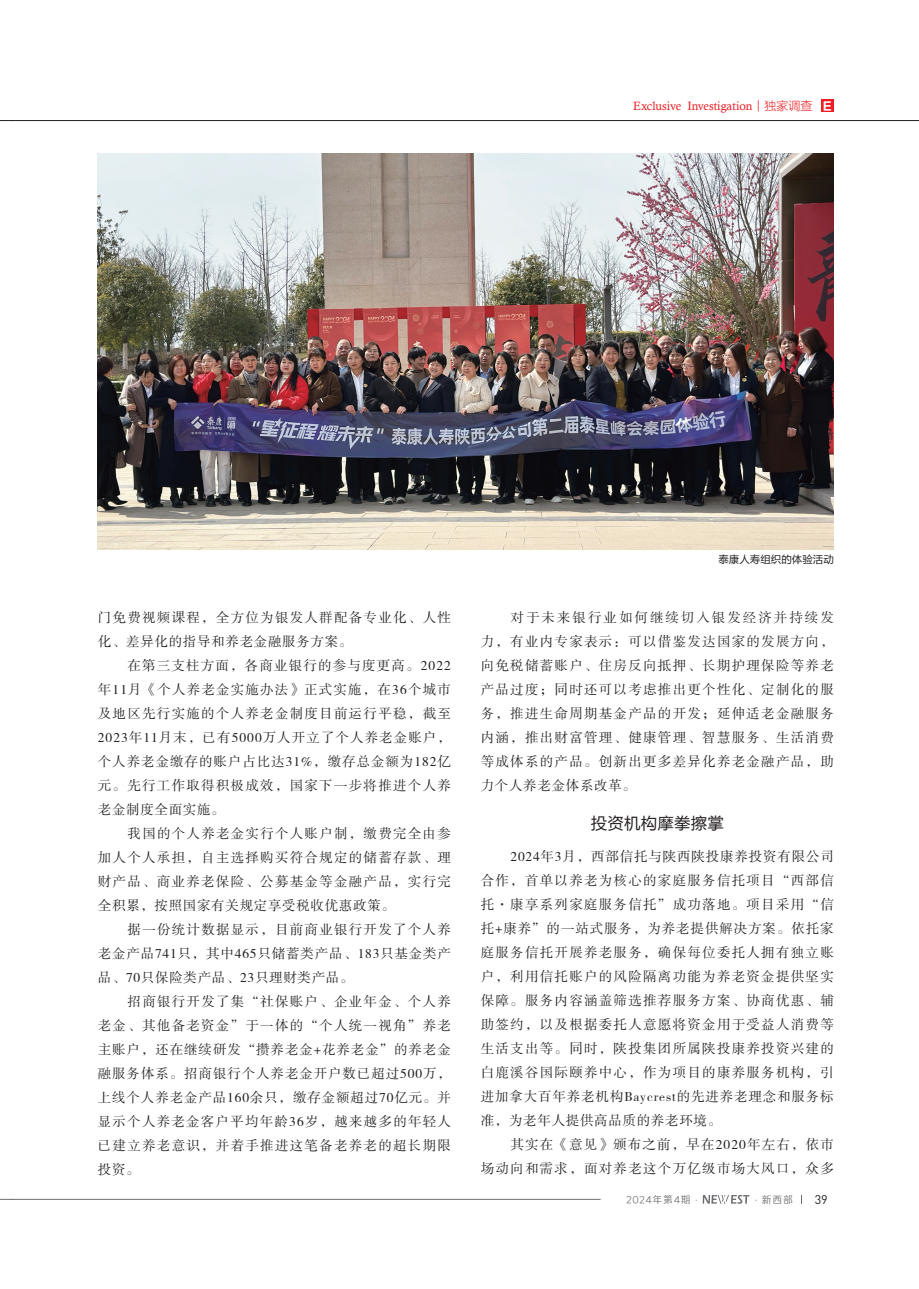
<style>
.page{position:relative;width:919px;height:1289px;background:#fff}
.page>*{position:absolute;margin:0;border:0;box-sizing:border-box;transform-origin:0 0}
.t1{font:16.5px "FZLTHK GBK1 0";letter-spacing:.01em;color:#231f20}
.t2{font:13.5px/24px "FZSSK GBK1 0";letter-spacing:.085em;color:#231f20;text-align:justify}
.t3{font:12.45px "DIN";color:#231f20}
.t4{font:12px "Calisto";color:#ee1d23}
.t5{font:10.5px "FZLTHK GBK1 0";color:#231f20}
.t6{font:9.75px "Loong Flash Sans GB Regular";letter-spacing:.1em;color:#6c6d70}
.s1{font-family:"FZLTXHK GBK1 0"}
.s2{font-family:"FZLTDHK GBK1 0";font-size:11.4px;color:#fff}
</style>
<div class="page">
<svg style="left:0;top:1199px;width:13px;height:1px"></svg>
<svg style="left:0;top:120px;width:13px;height:1px"></svg>
<hr style="left:13px;top:1199px;width:587px;height:1px;background:#6c6d70">
<svg style="left:702px;top:1195px;width:47px;height:8px"></svg>
<hr style="left:13px;top:120px;width:905px;height:1px;background:#231f20">
<div style="left:821px;top:99px;width:12px;height:13px;background:#ee1d23"></div>
<img style="left:98px;top:153px;width:735px;height:396px">
<p class="t4" style="left:633px;top:99px;width:201px">Exclusive Investigation<span class="s1">丨独家调查</span> <span class="s2">Ｅ</span></p>
<p class="t2" style="left:98px;top:606px;width:354px">门免费视频课程，全方位为银发人群配备专业化、人性化、差异化的指导和养老金融服务方案。</p>
<p class="t2" style="left:98px;top:654px;width:354px;text-indent:30px">在第三支柱方面，各商业银行的参与度更高。2022年11月《个人养老金实施办法》正式实施，在36个城市及地区先行实施的个人养老金制度目前运行平稳，截至2023年11月末，已有5000万人开立了个人养老金账户，个人养老金缴存的账户占比达31%，缴存总金额为182亿元。先行工作取得积极成效，国家下一步将推进个人养老金制度全面实施。</p>
<p class="t2" style="left:98px;top:822px;width:354px;text-indent:30px">我国的个人养老金实行个人账户制，缴费完全由参加人个人承担，自主选择购买符合规定的储蓄存款、理财产品、商业养老保险、公募基金等金融产品，实行完全积累，按照国家有关规定享受税收优惠政策。</p>
<p class="t2" style="left:98px;top:918px;width:354px;text-indent:30px">据一份统计数据显示，目前商业银行开发了个人养老金产品741只，其中465只储蓄类产品、183只基金类产品、70只保险类产品、23只理财类产品。</p>
<p class="t2" style="left:98px;top:990px;width:354px;text-indent:30px">招商银行开发了集“社保账户、企业年金、个人养老金、其他备老资金”于一体的“个人统一视角”养老主账户，还在继续研发“攒养老金+花养老金”的养老金融服务体系。招商银行个人养老金开户数已超过500万，上线个人养老金产品160余只，缴存金额超过70亿元。并显示个人养老金客户平均年龄36岁，越来越多的年轻人已建立养老意识，并着手推进这笔备老养老的超长期限投资。</p>
<p class="t5" style="left:718px;top:553px;width:117px">泰康人寿组织的体验活动</p>
<p class="t2" style="left:480px;top:606px;width:354px;text-indent:30px">对于未来银行业如何继续切入银发经济并持续发力，有业内专家表示：可以借鉴发达国家的发展方向，向免税储蓄账户、住房反向抵押、长期护理保险等养老产品过度；同时还可以考虑推出更个性化、定制化的服务，推进生命周期基金产品的开发；延伸适老金融服务内涵，推出财富管理、健康管理、智慧服务、生活消费等成体系的产品。创新出更多差异化养老金融产品，助力个人养老金体系改革。</p>
<p class="t1" style="left:590px;top:814px;width:135px">投资机构摩拳擦掌</p>
<p class="t2" style="left:480px;top:845px;width:355px;text-indent:30px">2024年3月，西部信托与陕西陕投康养投资有限公司合作，首单以养老为核心的家庭服务信托项目“西部信托·康享系列家庭服务信托”成功落地。项目采用“信托+康养”的一站式服务，为养老提供解决方案。依托家庭服务信托开展养老服务，确保每位委托人拥有独立账户，利用信托账户的风险隔离功能为养老资金提供坚实保障。服务内容涵盖筛选推荐服务方案、协商优惠、辅助签约，以及根据委托人意愿将资金用于受益人消费等生活支出等。同时，陕投集团所属陕投康养投资兴建的白鹿溪谷国际颐养中心，作为项目的康养服务机构，引进加拿大百年养老机构Baycrest的先进养老理念和服务标准，为老年人提供高品质的养老环境。</p>
<p class="t2" style="left:480px;top:1133px;width:354px;text-align:right">其实在《意见》颁布之前，早在2020年左右，依市<br>场动向和需求，面对养老这个万亿级市场大风口，众多</p>
<p class="t6" style="left:626px;top:1194px;width:168px">2024年第4期·　　　　 ·新西部</p>
<p class="t3" style="left:814px;top:1191px;width:13px">39</p>
</div>
